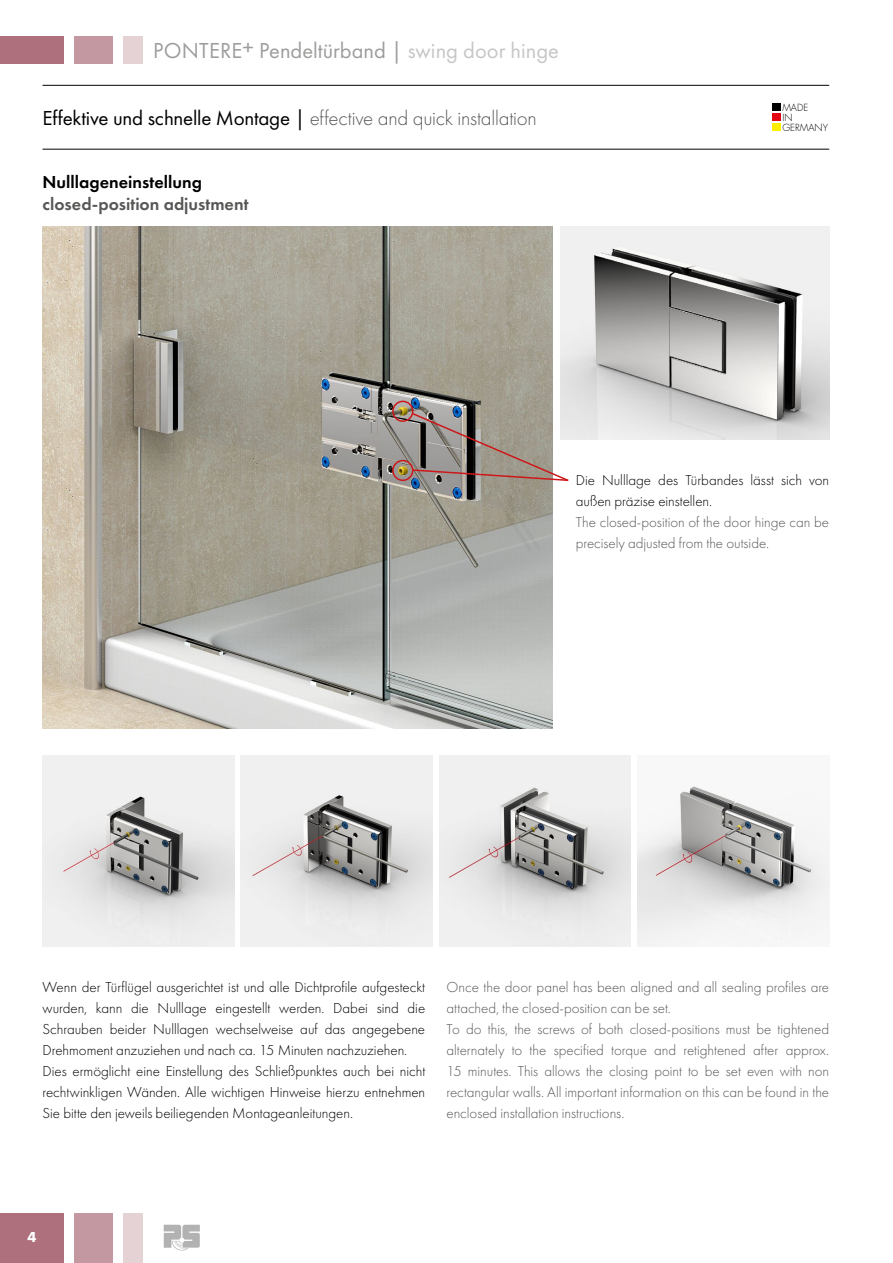
<style>
.page{position:relative;width:893px;height:1263px;background:#fff}
.page>*{position:absolute;margin:0;border:0;box-sizing:border-box;transform-origin:0 0}
.t1{font:22.5px "Futura PT";color:#9d9d9c}
.t2{font:300 21px "Futura PT";letter-spacing:-.01em;color:#575756}
.t3{font:600 18px "Futura PT";color:#575756}
.t4{font:600 18px "Futura PT";color:#000}
.t5{font:300 15px/21px "Futura PT";letter-spacing:-.005em;color:#000}
.t6{font:300 15px/21px "Futura PT";color:#575756}
.t7{font:700 15px "Futura PT";color:#fff}
.t8{font:300 9.6px/9.9px "Futura";color:#000}
.s1{color:#c6c6c6}
.s2{font-weight:400;color:#000}
</style>
<div class="page">
<div style="left:772px;top:104px;width:9px;height:7px;background:#000"></div>
<div style="left:772px;top:114px;width:9px;height:7px;background:#e30613"></div>
<div style="left:772px;top:124px;width:9px;height:7px;background:#ffed00"></div>
<hr style="left:43px;top:85px;width:786px;height:1px;background:#000">
<hr style="left:43px;top:149px;width:786px;height:1px;background:#000">
<img style="left:637px;top:786px;width:192px;height:161px">
<img style="left:241px;top:755px;width:192px;height:192px">
<img style="left:43px;top:755px;width:191px;height:192px">
<img style="left:439px;top:755px;width:192px;height:192px">
<img style="left:43px;top:226px;width:510px;height:502px">
<img style="left:561px;top:226px;width:268px;height:214px">
<div style="left:0;top:1213px;width:64px;height:50px;background:#ae707d"></div>
<div style="left:74px;top:1213px;width:39px;height:50px;background:#c498a1"></div>
<div style="left:123px;top:1213px;width:19px;height:50px;background:#e4d2d5"></div>
<div style="left:0;top:36px;width:64px;height:28px;background:#ae707d"></div>
<div style="left:74px;top:36px;width:39px;height:28px;background:#c498a1"></div>
<div style="left:123px;top:36px;width:19px;height:28px;background:#e4d2d5"></div>
<svg style="left:164px;top:1225px;width:36px;height:25px"></svg>
<div style="left:392px;top:401px;width:21px;height:21px;border:2px solid #cd1719;border-radius:50%"></div>
<div style="left:392px;top:460px;width:21px;height:21px;border:2px solid #cd1719;border-radius:50%"></div>
<svg style="left:410px;top:411px;width:160px;height:71px;background:#9d938c"></svg>
<h1 class="t1" style="left:153px;top:37px;width:407px">PONTERE+ Pendeltürband | <span class="s1">swing door hinge</span></h1>
<h2 class="t2" style="left:43px;top:106px;width:496px"><span class="s2">Effektive und schnelle Montage |</span> effective and quick installation</h2>
<p class="t4" style="left:43px;top:171px;width:161px">Nulllageneinstellung</p>
<p class="t3" style="left:43px;top:193px;width:208px">closed-position adjustment</p>
<p class="t8" style="left:782px;top:103px;width:47px">MADE<br>IN<br>GERMANY</p>
<p class="t5" style="left:576px;top:469px;width:255px">Die Nulllage des Türbandes lässt sich von außen präzise einstellen.</p>
<p class="t6" style="left:576px;top:511px;width:255px">The closed-position of the door hinge can be precisely adjusted from the outside.</p>
<p class="t5" style="left:43px;top:976px;width:384px">Wenn der Türflügel ausgerichtet ist und alle Dichtprofile aufgesteckt wurden, kann die Nulllage eingestellt werden. Dabei sind die Schrauben beider Nulllagen wechselweise auf das angegebene Drehmoment anzuziehen und nach ca. 15 Minuten nachzuziehen.<br>Dies ermöglicht eine Einstellung des Schließpunktes auch bei nicht rechtwinkligen Wänden. Alle wichtigen Hinweise hierzu entnehmen Sie bitte den jeweils beiliegenden Montageanleitungen.</p>
<p class="t6" style="left:446px;top:976px;width:384px">Once the door panel has been aligned and all sealing profiles are attached, the closed-position can be set.<br>To do this, the screws of both closed-positions must be tightened alternately to the specified torque and retightened after approx.<br>15 minutes. This allows the closing point to be set even with non rectangular walls. All important information on this can be found in the enclosed installation instructions.</p>
<p class="t7" style="left:27px;top:1227px;width:10px">4</p>
</div>
